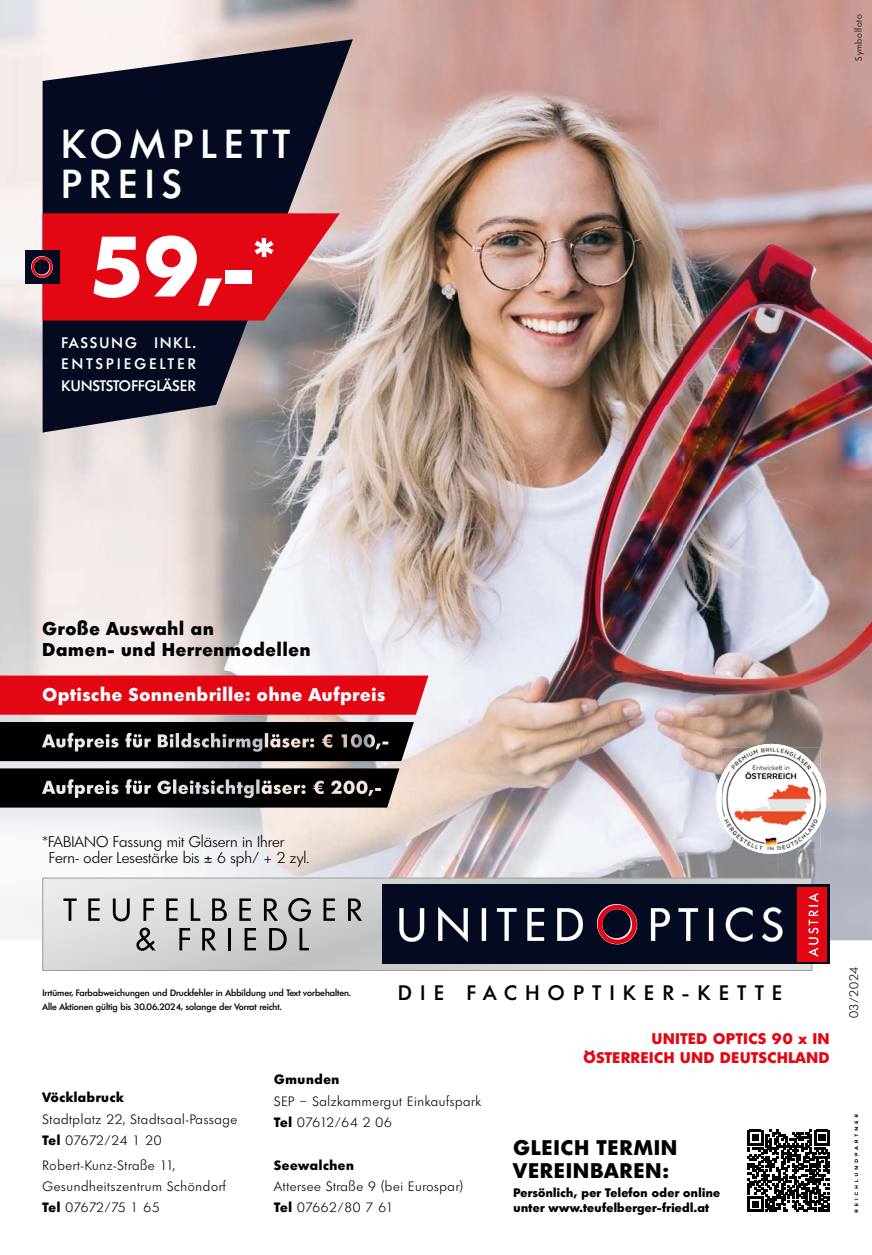
<style>
.page{position:relative;width:872px;height:1255px;background:#fff}
.page>*{position:absolute;margin:0;border:0;box-sizing:border-box;transform-origin:0 0}
.t1{font:800 82.95px "Limerick TS";color:#fff}
.t2{font:500 39.3px/39.3px "Limerick TS";letter-spacing:.2em;color:#fff}
.t3{font:800 20.55px/23.7px "Limerick TS";letter-spacing:.07em;color:#000}
.t4{font:500 20.4px "Limerick TS";letter-spacing:.42em;color:#000}
.t5{font:800 18px/21px "Limerick TS";letter-spacing:.05em;color:#000}
.t6{font:800 18px "Limerick TS";letter-spacing:.05em;color:#fff}
.t7{font:300 15px/16.5px "Limerick TS";letter-spacing:.005em;color:#000}
.t8{font:800 15px/18.8px "Limerick TS";letter-spacing:.05em;color:#e30613;text-align:right}
.t9{font:500 14.85px/21.5px "Limerick TS";letter-spacing:.15em;color:#fff;text-align:justify}
.t10{font:300 13.2px/21.3px "Limerick TS";letter-spacing:.05em;color:#000}
.t11{font:800 13.2px "Limerick TS";letter-spacing:.05em;color:#000}
.t12{font:800 12px/15px "Limerick TS";letter-spacing:.03em;color:#000}
.t13{font:300 12px "Limerick TS";letter-spacing:.05em;color:#000}
.t14{font:500 9px/13.5px "Limerick TS";color:#000}
.t15{font:300 9px "Limerick TS";letter-spacing:.075em;color:#000}
.s1{font-weight:800}
</style>
<div class="page">
<img style="left:682px;top:0;width:190px;height:779px">
<img style="left:777px;top:779px;width:95px;height:114px">
<img style="left:682px;top:779px;width:47px;height:98px">
<img style="left:729px;top:849px;width:48px;height:28px">
<img style="left:0;top:0;width:682px;height:893px">
<svg style="left:43px;top:39px;width:310px;height:393px;background:#444452"></svg>
<div style="left:25px;top:250px;width:34px;height:34px;background:#040b21"></div>
<svg style="left:31px;top:213px;width:309px;height:107px;background:#d51e29"></svg>
<div style="left:716px;top:744px;width:110px;height:109px;background:#fff;border-radius:50%"></div>
<img style="left:722px;top:747px;width:98px;height:102px">
<div style="left:0;top:675px;width:428px;height:39px;background:#e30613"></div>
<svg style="left:854px;top:1114px;width:4px;height:98px"></svg>
<svg style="left:45px;top:879px;width:765px;height:89px;background:#cececf"></svg>
<div style="left:43px;top:877px;width:769px;height:93px;border:1px solid #9d9d9c"></div>
<div style="left:382px;top:884px;width:447px;height:79px;background:#040b21"></div>
<div style="left:797px;top:887px;width:30px;height:74px;background:#e30613"></div>
<svg style="left:0;top:893px;width:872px;height:65px"></svg>
<svg style="left:0;top:722px;width:414px;height:39px;background:#1e1e1e"></svg>
<svg style="left:0;top:768px;width:399px;height:39px;background:#222"></svg>
<svg style="left:747px;top:1129px;width:82px;height:82px"></svg>
<h2 class="t2" style="left:61px;top:124px;width:230px">KOMPLETT<br>PREIS</h2>
<h1 class="t1" style="left:89px;top:212px;width:187px">59,-<sup>*</sup></h1>
<p class="t9" style="left:61px;top:332px;width:136px">FASSUNG INKL.<br>ENTSPIEGELTER KUNSTSTOFFGLÄSER</p>
<p class="t15" style="left:853px;top:61px;width:48px;rotate:-90deg">Symbolfoto</p>
<h3 class="t5" style="left:43px;top:617px;width:269px">Große Auswahl an<br>Damen- und Herrenmodellen</h3>
<h3 class="t6" style="left:43px;top:682px;width:344px">Optische Sonnenbrille: ohne Aufpreis</h3>
<p class="t7" style="left:49px;top:833px;width:261px;text-indent:-6px">*FABIANO Fassung mit Gläsern in Ihrer<br>Fern- oder Lesestärke bis ± 6 sph/ + 2 zyl.</p>
<p class="t14" style="left:43px;top:985px;width:310px">Irrtümer, Farbabweichungen und Druckfehler in Abbildung und Text vorbehalten.<br>Alle Aktionen gültig bis 30.06.2024, solange der Vorrat reicht.</p>
<h3 class="t4" style="left:398px;top:979px;width:385px">DIE FACHOPTIKER-KETTE</h3>
<p class="t8" style="left:583px;top:1029px;width:247px">UNITED OPTICS 90 x IN<br>ÖSTERREICH UND DEUTSCHLAND</p>
<p class="t11" style="left:43px;top:1088px;width:82px">Vöcklabruck</p>
<p class="t10" style="left:43px;top:1108px;width:196px">Stadtplatz 22, Stadtsaal-Passage<br><span class="s1">Tel</span> 07672/24 1 20</p>
<p class="t10" style="left:43px;top:1154px;width:185px">Robert-Kunz-Straße 11,<br>Gesundheitszentrum Schöndorf<br><span class="s1">Tel</span> 07672/75 1 65</p>
<p class="t11" style="left:274px;top:1070px;width:67px">Gmunden</p>
<p class="t10" style="left:274px;top:1090px;width:208px">SEP – Salzkammergut Einkaufspark<br><span class="s1">Tel</span> 07612/64 2 06</p>
<p class="t11" style="left:274px;top:1156px;width:81px">Seewalchen</p>
<p class="t10" style="left:274px;top:1175px;width:190px">Attersee Straße 9 (bei Eurospar)<br><span class="s1">Tel</span> 07662/80 7 61</p>
<h3 class="t3" style="left:513px;top:1134px;width:165px">GLEICH TERMIN<br>VEREINBAREN:</h3>
<p class="t12" style="left:513px;top:1185px;width:208px">Persönlich, per Telefon oder online unter www.teufelberger-friedl.at</p>
<p class="t13" style="left:846px;top:1018px;width:53px;rotate:-90deg">03/2024</p>
</div>
